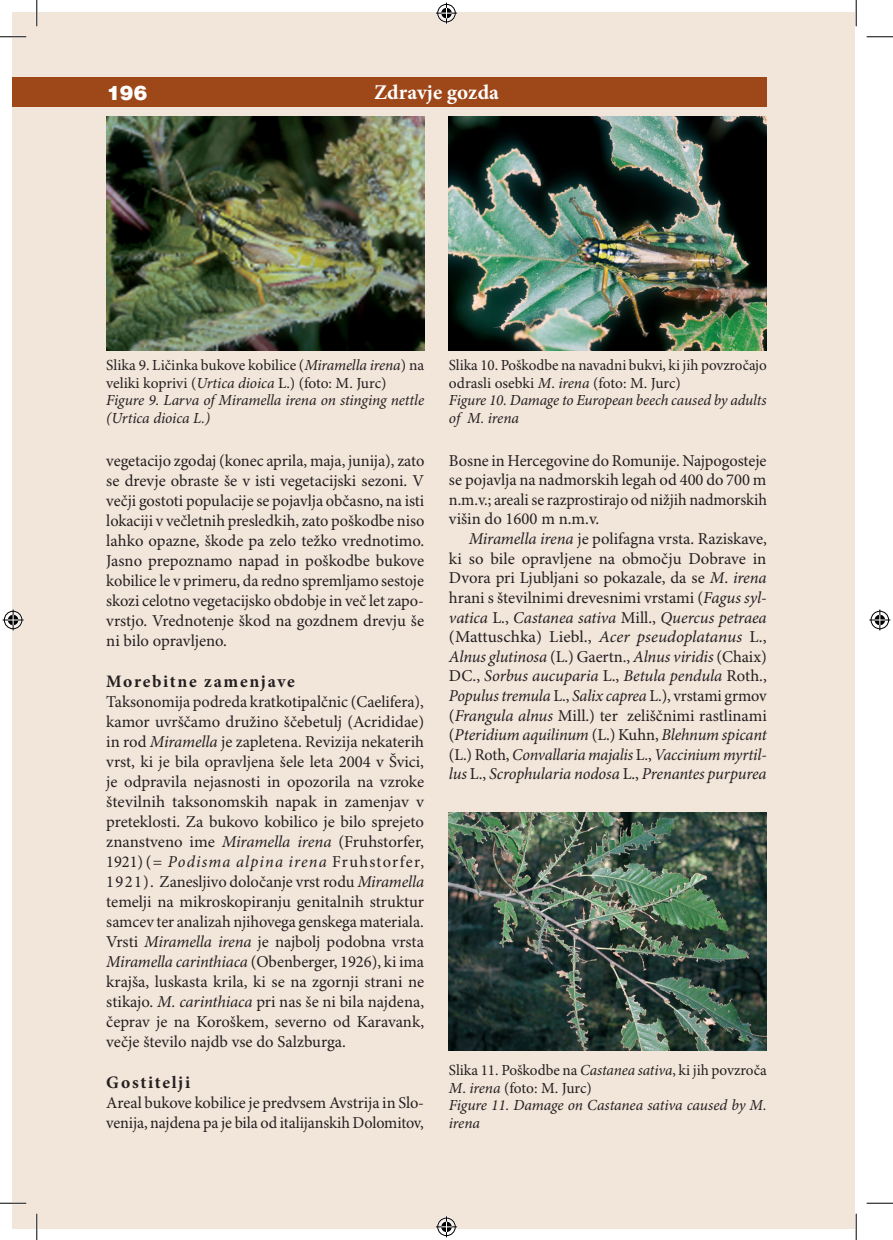
<style>
.page{position:relative;width:893px;height:1240px;background:#fff}
.page>*{position:absolute;margin:0;border:0;box-sizing:border-box;transform-origin:0 0}
.t1{font:700 21px "Minion Pro";letter-spacing:.005em;color:#fff}
.t2{font:21px "Nimbus San DEE Blac";color:#fff}
.t3{font:700 17.5px "Minion Pro";letter-spacing:.095em;color:#231f20}
.t4{font:16.62px/19.9px "Minion Pro";letter-spacing:-.005em;color:#231f20;text-align:justify}
.t5{font:italic 16.62px/19.6px "Minion Pro";letter-spacing:-.01em;color:#231f20;text-align:justify}
.t6{font:italic 15.4px/17.5px "Minion Pro";letter-spacing:-.01em;color:#231f20}
.t7{font:15.4px/17.5px "Minion Pro";letter-spacing:-.005em;color:#231f20}
.s1{font-style:normal}
.s2{font-style:italic}
</style>
<div class="page">
<div style="left:12px;top:12px;width:842px;height:1215px;background:#f2e5da"></div>
<div style="left:12px;top:78px;width:754px;height:29px;background:#9e4718"></div>
<img style="left:106px;top:116px;width:318px;height:234px">
<img style="left:448px;top:116px;width:318px;height:234px">
<img style="left:448px;top:812px;width:318px;height:238px">
<hr style="left:0;top:36px;width:26px;height:2px;background:#fff">
<hr style="left:0;top:1201px;width:26px;height:3px;background:#fff">
<hr style="left:36px;top:0;width:2px;height:26px;background:#fff">
<hr style="left:36px;top:1213px;width:2px;height:26px;background:#fff">
<svg style="left:0;top:36px;width:26px;height:1px"></svg>
<svg style="left:866px;top:36px;width:26px;height:1px"></svg>
<svg style="left:0;top:1202px;width:26px;height:1px"></svg>
<svg style="left:866px;top:1202px;width:26px;height:1px"></svg>
<svg style="left:36px;top:0;width:1px;height:26px"></svg>
<svg style="left:36px;top:1213px;width:1px;height:26px"></svg>
<svg style="left:855px;top:0;width:1px;height:26px"></svg>
<svg style="left:855px;top:1213px;width:1px;height:26px"></svg>
<svg style="left:436px;top:3px;width:21px;height:21px"></svg>
<svg style="left:436px;top:1216px;width:21px;height:21px"></svg>
<svg style="left:3px;top:609px;width:21px;height:21px"></svg>
<svg style="left:869px;top:609px;width:20px;height:21px"></svg>
<p class="t2" style="left:106px;top:81px;width:43px">196</p>
<p class="t1" style="left:374px;top:80px;width:126px">Zdravje gozda</p>
<p class="t6" style="left:106px;top:357px;width:319px"><span class="s1">Slika 9. Ličinka bukove kobilice (</span>Miramella irena<span class="s1">) na veliki koprivi (</span>Urtica dioica <span class="s1">L.) (foto: M. Jurc)<br></span>Figure 9. Larva of Miramella irena on stinging nettle (Urtica dioica L.)</p>
<p class="t7" style="left:448px;top:357px;width:319px">Slika 10. Poškodbe na navadni bukvi, ki jih povzročajo odrasli osebki <span class="s2">M</span>. <span class="s2">irena</span> (foto: M. Jurc)<br><span class="s2">Figure 10. Damage to European beech caused by adults of M. irena</span></p>
<p class="t4" style="left:106px;top:451px;width:319px">vegetacijo zgodaj (konec aprila, maja, junija), zato se drevje obraste še v isti vegetacijski sezoni. V večji gostoti populacije se pojavlja občasno, na isti lokaciji v večletnih presledkih, zato poškodbe niso lahko opazne, škode pa zelo težko vrednotimo.<br>Jasno prepoznamo napad in poškodbe bukove kobilice le v primeru, da redno spremljamo sestoje skozi celotno vegetacijsko obdobje in več let zapo&shy;vrstjo. Vrednotenje škod na gozdnem drevju še ni bilo opravljeno.</p>
<p class="t3" style="left:106px;top:671px;width:190px">Morebitne zamenjave</p>
<p class="t4" style="left:106px;top:692px;width:319px">Taksonomija podreda kratkotipalčnic (Caelifera), kamor uvrščamo družino ščebetulj (Acrididae) in rod <span class="s2">Miramella</span> je zapletena. Revizija nekaterih vrst, ki je bila opravljena šele leta 2004 v Švici, je odpravila nejasnosti in opozorila na vzroke številnih taksonomskih napak in zamenjav v preteklosti. Za bukovo kobilico je bilo sprejeto znanstveno ime <span class="s2">Miramella irena</span> (Fruhstorfer, 1921) (= <span class="s2">Podisma alpina irena</span> Fruhstorfer, 1921). Zanesljivo določanje vrst rodu <span class="s2">Miramella </span>temelji na mikroskopiranju genitalnih struktur samcev ter analizah njihovega genskega materiala.<br>Vrsti <span class="s2">Miramella irena</span> je najbolj podobna vrsta <span class="s2">Miramella carinthiaca</span> (Obenberger, 1926), ki ima krajša, luskasta krila, ki se na zgornji strani ne stikajo. <span class="s2">M. carinthiaca</span> pri nas še ni bila najdena, čeprav je na Koroškem, severno od Karavank, večje število najdb vse do Salzburga.</p>
<p class="t3" style="left:106px;top:1072px;width:85px">Gostitelji</p>
<p class="t4" style="left:106px;top:1093px;width:319px">Areal bukove kobilice je predvsem Avstrija in Slo&shy;venija, najdena pa je bila od italijanskih Dolomitov,</p>
<p class="t4" style="left:448px;top:451px;width:319px">Bosne in Hercegovine do Romunije. Najpogosteje se pojavlja na nadmorskih legah od 400 do 700 m n.m.v.; areali se razprostirajo od nižjih nadmorskih višin do 1600 m n.m.v.</p>
<p class="t5" style="left:448px;top:529px;width:319px;text-indent:20px">Miramella irena <span class="s1">je polifagna vrsta. Raziskave, ki so bile opravljene na območju Dobrave in Dvora pri Ljubljani so pokazale, da se</span> M<span class="s1">.</span> irena <span class="s1">hrani s številnimi drevesnimi vrstami (</span>Fagus syl&shy;vatica <span class="s1">L.,</span> Castanea sativa <span class="s1">Mill.,</span> Quercus petraea <span class="s1">(Mattuschka) Liebl.,</span> Acer pseudoplatanus <span class="s1">L., </span>Alnus glutinosa <span class="s1">(L.) Gaertn.,</span> Alnus viridis <span class="s1">(Chaix)<br>DC.,</span> Sorbus aucuparia <span class="s1">L.,</span> Betula pendula <span class="s1">Roth., </span>Populus tremula <span class="s1">L.,</span> Salix caprea <span class="s1">L.), vrstami grmov (</span>Frangula alnus <span class="s1">Mill.) ter zeliščnimi rastlinami (</span>Pteridium aquilinum <span class="s1">(L.) Kuhn,</span> Blehnum spicant <span class="s1">(L.) Roth,</span> Convallaria majalis <span class="s1">L.,</span> Vaccinium myrtil&shy;lus <span class="s1">L.,</span> Scrophularia nodosa <span class="s1">L.,</span> Prenantes purpurea</p>
<p class="t6" style="left:448px;top:1061px;width:319px"><span class="s1">Slika 11. Poškodbe na</span> Castanea sativa<span class="s1">, ki jih povzroča </span>M<span class="s1">.</span> irena <span class="s1">(foto: M. Jurc)<br></span>Figure 11. Damage on Castanea sativa caused by M. irena</p>
</div>
